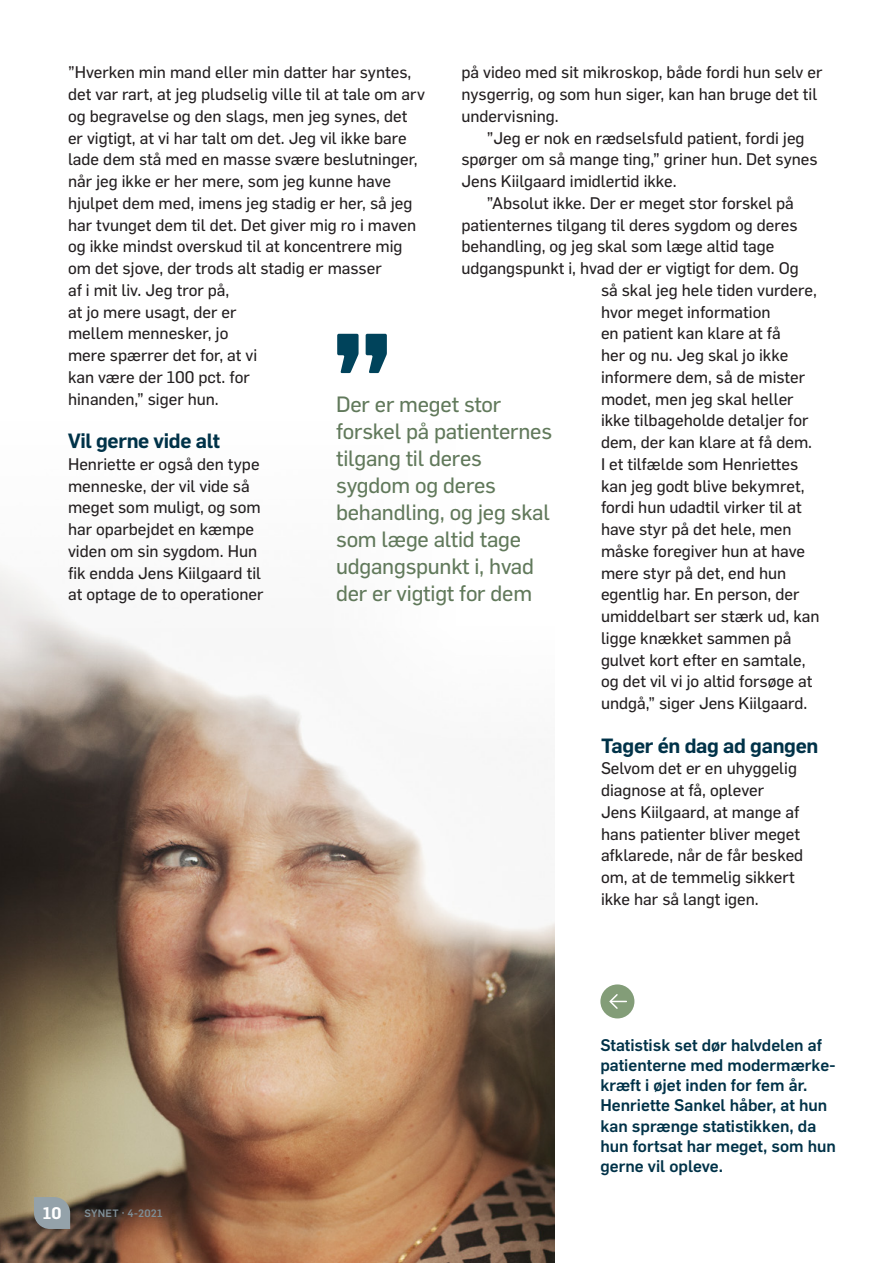
<style>
.page{position:relative;width:893px;height:1263px;background:#fff}
.page>*{position:absolute;margin:0;border:0;box-sizing:border-box;transform-origin:0 0}
.t1{font:21.75px/27px "Flama Basic";letter-spacing:-.01em;color:#61795b}
.t2{font:600 20.25px "Flama";letter-spacing:-.015em;color:#003248}
.t3{font:16.5px/21.8px "Flama Basic";color:#231f20}
.t4{font:500 16.5px/20.2px "Flama";color:#003248}
.t5{font:600 16.5px "Flama";color:#fff}
.t6{font:500 10.5px "Flama";letter-spacing:.025em;color:#7f8e96}
</style>
<div class="page">
<img style="left:0;top:567px;width:554px;height:696px">
<div style="left:312px;top:420px;width:243px;height:332px;background:#fff"></div>
<div style="left:600px;top:984px;width:34px;height:34px;background:#839d78;border-radius:50%"></div>
<svg style="left:609px;top:994px;width:17px;height:15px"></svg>
<svg style="left:366px;top:334px;width:21px;height:39px"></svg>
<svg style="left:337px;top:334px;width:22px;height:39px"></svg>
<svg style="left:34px;top:1197px;width:36px;height:32px"></svg>
<p class="t3" style="left:461px;top:61px;width:363px">på video med sit mikroskop, både fordi hun selv er nysgerrig, og som hun siger, kan han bruge det til undervisning.</p>
<p class="t3" style="left:461px;top:126px;width:358px;text-indent:26px">”Jeg er nok en rædselsfuld patient, fordi jeg spørger om så mange ting,” griner hun. Det synes<br>Jens Kiilgaard imidlertid ikke.</p>
<p class="t3" style="left:487px;top:191px;width:308px">”Absolut ikke. Der er meget stor forskel på</p>
<p class="t3" style="left:461px;top:213px;width:338px">patienternes tilgang til deres sygdom og deres</p>
<p class="t3" style="left:461px;top:235px;width:315px">behandling, og jeg skal som læge altid tage</p>
<p class="t3" style="left:461px;top:256px;width:339px">udgangspunkt i, hvad der er vigtigt for dem. Og</p>
<p class="t3" style="left:601px;top:278px;width:218px">så skal jeg hele tiden vurdere,</p>
<p class="t3" style="left:601px;top:300px;width:171px">hvor meget information</p>
<p class="t3" style="left:601px;top:322px;width:181px">en patient kan klare at få</p>
<p class="t3" style="left:601px;top:343px;width:189px">her og nu. Jeg skal jo ikke</p>
<p class="t3" style="left:601px;top:365px;width:206px">informere dem, så de mister</p>
<p class="t3" style="left:601px;top:387px;width:194px">modet, men jeg skal heller</p>
<p class="t3" style="left:601px;top:409px;width:209px">ikke tilbageholde detaljer for</p>
<p class="t3" style="left:601px;top:430px;width:213px">dem, der kan klare at få dem.</p>
<p class="t3" style="left:601px;top:452px;width:199px">I et tilfælde som Henriettes</p>
<p class="t3" style="left:601px;top:474px;width:205px">kan jeg godt blive bekymret,</p>
<p class="t3" style="left:601px;top:496px;width:202px">fordi hun udadtil virker til at</p>
<p class="t3" style="left:601px;top:517px;width:192px">have styr på det hele, men</p>
<p class="t3" style="left:601px;top:539px;width:206px">måske foregiver hun at have</p>
<p class="t3" style="left:601px;top:561px;width:187px">mere styr på det, end hun</p>
<p class="t3" style="left:601px;top:583px;width:200px">egentlig har. En person, der</p>
<p class="t3" style="left:601px;top:604px;width:220px">umiddelbart ser stærk ud, kan</p>
<p class="t3" style="left:601px;top:626px;width:192px">ligge knækket sammen på</p>
<p class="t3" style="left:601px;top:648px;width:206px">gulvet kort efter en samtale,</p>
<p class="t3" style="left:601px;top:670px;width:213px">og det vil vi jo altid forsøge at</p>
<p class="t3" style="left:601px;top:691px;width:208px">undgå,” siger Jens Kiilgaard.</p>
<p class="t2" style="left:601px;top:731px;width:219px">Tager én dag ad gangen</p>
<p class="t3" style="left:601px;top:757px;width:204px">Selvom det er en uhyggelig diagnose at få, oplever<br>Jens Kiilgaard, at mange af hans patienter bliver meget afklarede, når de får besked om, at de temmelig sikkert ikke har så langt igen.</p>
<p class="t3" style="left:68px;top:61px;width:358px">”Hverken min mand eller min datter har syntes, det var rart, at jeg pludselig ville til at tale om arv og begravelse og den slags, men jeg synes, det er vigtigt, at vi har talt om det. Jeg vil ikke bare lade dem stå med en masse svære beslutninger, når jeg ikke er her mere, som jeg kunne have hjulpet dem med, imens jeg stadig er her, så jeg har tvunget dem til det. Det giver mig ro i maven og ikke mindst overskud til at koncentrere mig om det sjove, der trods alt stadig er masser<br>af i mit liv. Jeg tror på,<br>at jo mere usagt, der er<br>mellem mennesker, jo<br>mere spærrer det for, at vi<br>kan være der 100 pct. for<br>hinanden,” siger hun.</p>
<p class="t2" style="left:68px;top:426px;width:153px">Vil gerne vide alt</p>
<p class="t3" style="left:68px;top:452px;width:197px">Henriette er også den type menneske, der vil vide så meget som muligt, og som har oparbejdet en kæmpe viden om sin sygdom. Hun fik endda Jens Kiilgaard til at optage de to operationer</p>
<h1 class="t1" style="left:336px;top:390px;width:217px">Der er meget stor forskel på patienternes tilgang til deres sygdom og deres behandling, og jeg skal som læge altid tage udgangspunkt i, hvad der er vigtigt for dem</h1>
<p class="t5" style="left:43px;top:1201px;width:20px">10</p>
<p class="t6" style="left:84px;top:1206px;width:80px">SYNET · 4-2021</p>
<p class="t4" style="left:600px;top:1033px;width:237px">Statistisk set dør halvdelen af patienterne med modermærke&shy;kræft i øjet inden for fem år.<br>Henriette Sankel håber, at hun kan sprænge statistikken, da hun fortsat har meget, som hun gerne vil opleve.</p>
</div>
